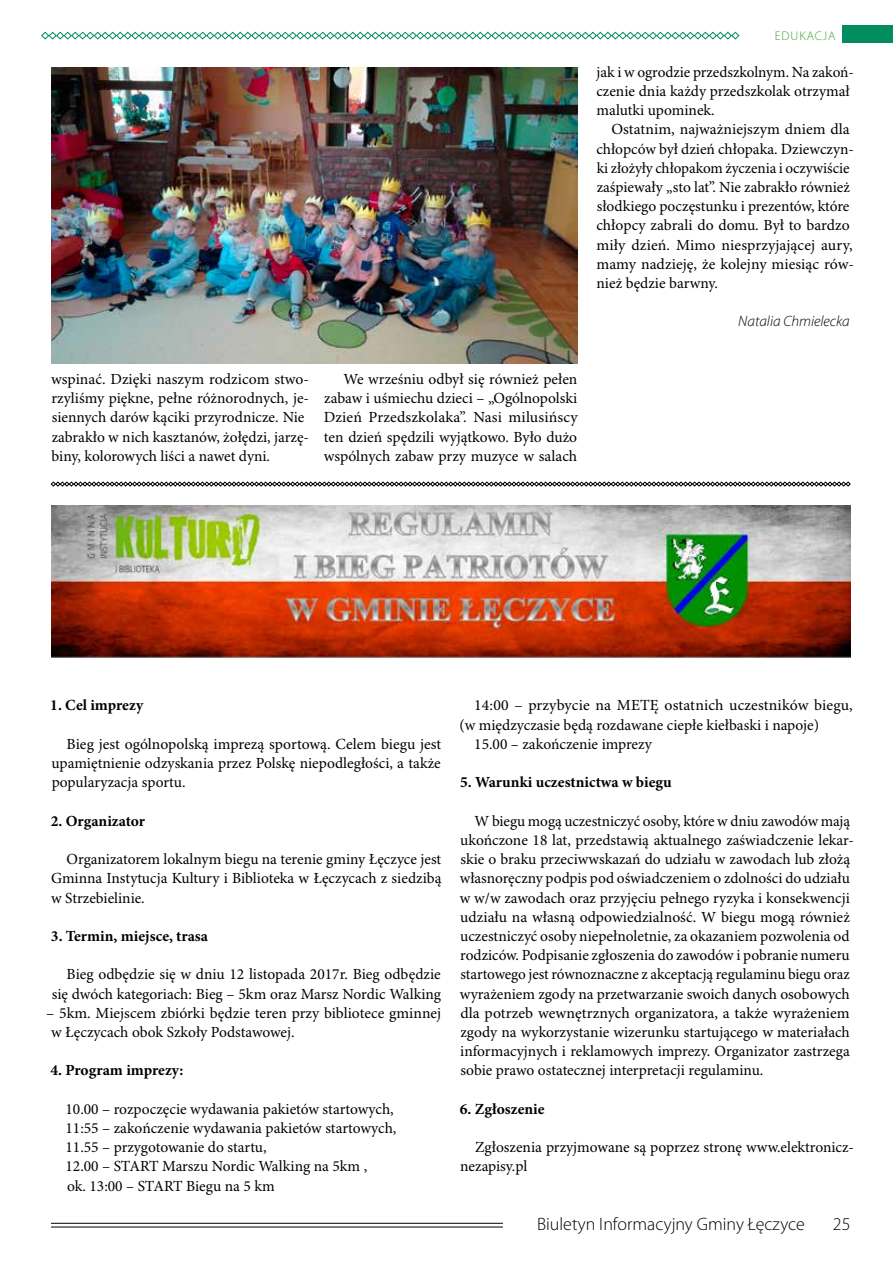
<style>
.page{position:relative;width:893px;height:1263px;background:#fff}
.page>*{position:absolute;margin:0;border:0;box-sizing:border-box;transform-origin:0 0}
.t1{font:300 18px "Myriad Pro";color:#000}
.t2{font:15.45px/19.2px "Minion Pro";color:#000}
.t3{font:700 15.45px "Minion Pro";color:#000}
.t4{font:italic 300 15px "Myriad Pro";color:#000}
.t5{font:300 12.6px "Myriad Pro";letter-spacing:.07em;color:#3fa535}
</style>
<div class="page">
<hr style="left:51px;top:1223px;width:452px;height:1px;background:#000">
<hr style="left:51px;top:1227px;width:452px;height:1px;background:#000">
<img style="left:51px;top:506px;width:799px;height:152px">
<div style="left:842px;top:26px;width:51px;height:17px;background:#018d5f"></div>
<svg style="left:41px;top:31px;width:699px;height:9px"></svg>
<svg style="left:51px;top:481px;width:800px;height:6px"></svg>
<img style="left:51px;top:67px;width:527px;height:296px">
<p class="t5" style="left:775px;top:29px;width:62px">EDUKACJA</p>
<p class="t2" style="left:596px;top:63px;width:259px">jak i w ogrodzie przedszkolnym. Na zakoń&shy;czenie dnia każdy przedszkolak otrzymał malutki upominek.</p>
<p class="t2" style="left:596px;top:120px;width:259px;text-indent:15px">Ostatnim, najważniejszym dniem dla chłopców był dzień chłopaka. Dziewczyn&shy;ki złożyły chłopakom życzenia i oczywiście zaśpiewały „sto lat”. Nie zabrakło również słodkiego poczęstunku i prezentów, które chłopcy zabrali do domu. Był to bardzo miły dzień. Mimo niesprzyjającej aury, mamy nadzieję, że kolejny miesiąc rów&shy;nież będzie barwny.</p>
<p class="t4" style="left:738px;top:313px;width:113px">Natalia Chmielecka</p>
<p class="t2" style="left:51px;top:370px;width:259px">wspinać. Dzięki naszym rodzicom stwo&shy;rzyliśmy piękne, pełne różnorodnych, je&shy;siennych darów kąciki przyrodnicze. Nie zabrakło w nich kasztanów, żołędzi, jarzę&shy;biny, kolorowych liści a nawet dyni.</p>
<p class="t2" style="left:324px;top:370px;width:256px;text-align:justify;text-indent:20px">We wrześniu odbył się również pełen zabaw i uśmiechu dzieci – „Ogólnopolski Dzień Przedszkolaka”. Nasi milusińscy ten dzień spędzili wyjątkowo. Było dużo wspólnych zabaw przy muzyce w salach</p>
<p class="t3" style="left:50px;top:696px;width:94px">1. Cel imprezy</p>
<p class="t2" style="left:52px;top:735px;width:391px;text-align:justify;text-indent:15px">Bieg jest ogólnopolską imprezą sportową. Celem biegu jest upamiętnienie odzyskania przez Polskę niepodległości, a także popularyzacja sportu.</p>
<p class="t3" style="left:51px;top:811px;width:96px">2. Organizator</p>
<p class="t2" style="left:51px;top:850px;width:392px;text-align:justify;text-indent:15px">Organizatorem lokalnym biegu na terenie gminy Łęczyce jest Gminna Instytucja Kultury i Biblioteka w Łęczycach z siedzibą w Strzebielinie.</p>
<p class="t3" style="left:51px;top:927px;width:159px">3. Termin, miejsce, trasa</p>
<p class="t2" style="left:52px;top:965px;width:391px;text-align:right">Bieg odbędzie się w dniu 12 listopada 2017r. Bieg odbędzie się dwóch kategoriach: Bieg – 5km oraz Marsz Nordic Walking</p>
<p class="t2" style="left:51px;top:1004px;width:391px;text-indent:-5px">– 5km. Miejscem zbiórki będzie teren przy bibliotece gminnej w Łęczycach obok Szkoły Podstawowej.</p>
<p class="t3" style="left:50px;top:1061px;width:135px">4. Program imprezy:</p>
<p class="t2" style="left:66px;top:1100px;width:332px">10.00 – rozpoczęcie wydawania pakietów startowych, 11:55 – zakończenie wydawania pakietów startowych, 11.55 – przygotowanie do startu,<br>12.00 – START Marszu Nordic Walking na 5km ,<br>ok. 13:00 – START Biegu na 5 km</p>
<p class="t2" style="left:474px;top:696px;width:380px">14:00 – przybycie na METĘ ostatnich uczestników biegu,</p>
<p class="t2" style="left:459px;top:716px;width:361px">(w międzyczasie będą rozdawane ciepłe kiełbaski i napoje)</p>
<p class="t2" style="left:474px;top:735px;width:179px">15.00 – zakończenie imprezy</p>
<p class="t3" style="left:460px;top:773px;width:213px">5. Warunki uczestnictwa w biegu</p>
<p class="t2" style="left:460px;top:812px;width:396px;text-indent:15px">W biegu mogą uczestniczyć osoby, które w dniu zawodów mają ukończone 18 lat, przedstawią aktualnego zaświadczenie lekar&shy;skie o braku przeciwwskazań do udziału w zawodach lub złożą własnoręczny podpis pod oświadczeniem o zdolności do udziału w w/w zawodach oraz przyjęciu pełnego ryzyka i konsekwencji udziału na własną odpowiedzialność. W biegu mogą również uczestniczyć osoby niepełnoletnie, za okazaniem pozwolenia od rodziców. Podpisanie zgłoszenia do zawodów i pobranie numeru startowego jest równoznaczne z akceptacją regulaminu biegu oraz wyrażeniem zgody na przetwarzanie swoich danych osobowych dla potrzeb wewnętrznych organizatora, a także wyrażeniem zgody na wykorzystanie wizerunku startującego w materiałach informacyjnych i reklamowych imprezy. Organizator zastrzega sobie prawo ostatecznej interpretacji regulaminu.</p>
<p class="t3" style="left:460px;top:1099px;width:86px">6. Zgłoszenie</p>
<p class="t2" style="left:460px;top:1138px;width:395px;text-indent:15px">Zgłoszenia przyjmowane są poprzez stronę www.elektronicz&shy;nezapisy.pl</p>
<p class="t1" style="left:537px;top:1214px;width:269px">Biuletyn Informacyjny Gminy Łęczyce</p>
<p class="t1" style="left:833px;top:1214px;width:19px">25</p>
</div>
